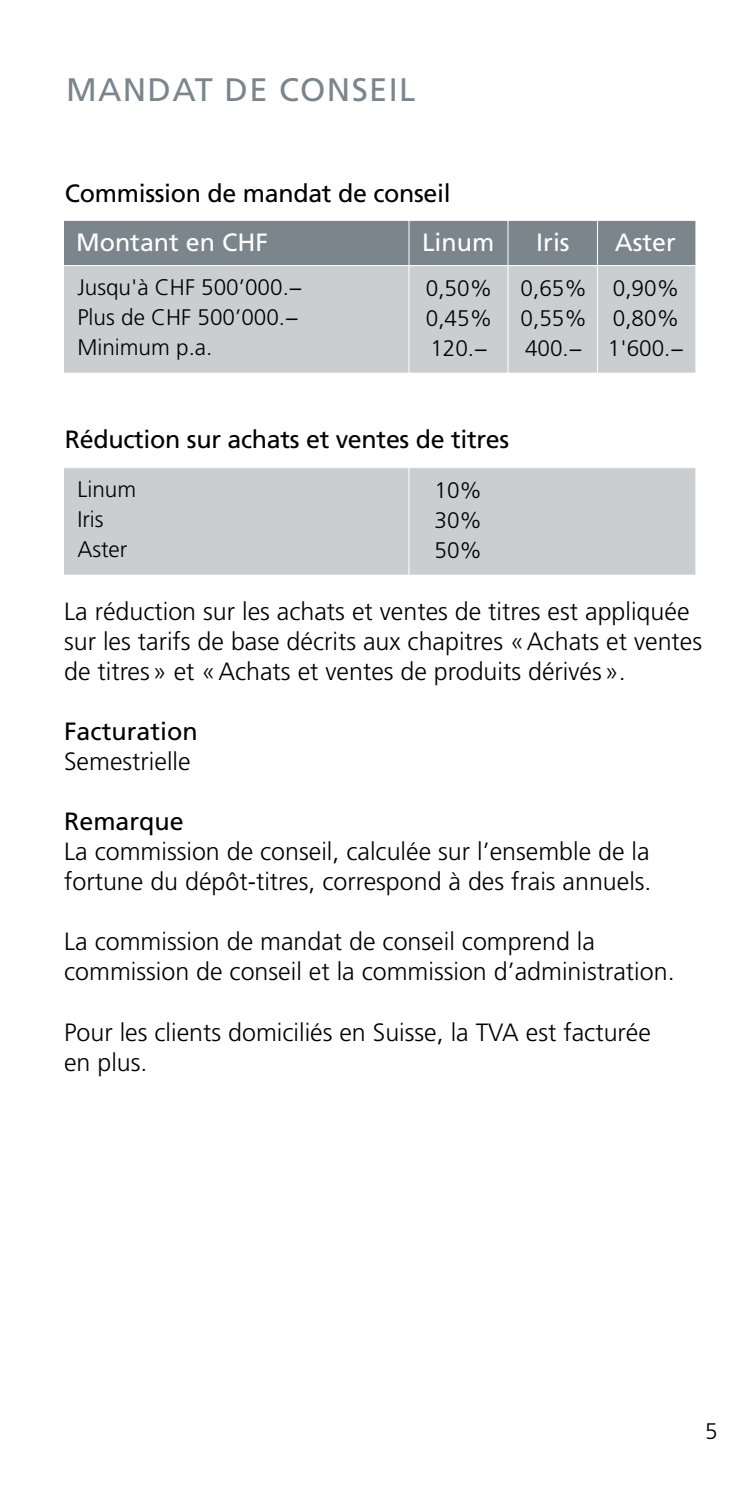
<style>
.page{position:relative;width:745px;height:1489px;background:#fff}
.page>*{position:absolute;margin:0;border:0;box-sizing:border-box;transform-origin:0 0}
.t1{font:32.5px "Frutiger";letter-spacing:.04em;color:#7b868c}
.t2{font:300 25px/30px "Frutiger";color:#000}
.t3{font:25px "Frutiger";letter-spacing:-.01em;color:#000}
.t4{font:25px "Frutiger";color:#fff}
.t5{font:300 22.5px/30px "Frutiger";color:#000}
</style>
<div class="page">
<div style="left:63px;top:220px;width:632px;height:46px;background:#7b868c"></div>
<div style="left:63px;top:220px;width:633px;height:46px;border:1px solid #fff"></div>
<div style="left:63px;top:266px;width:632px;height:107px;background:#caced1"></div>
<div style="left:63px;top:265px;width:633px;height:108px;border:1px solid #fff"></div>
<hr style="left:408px;top:217px;width:1px;height:169px;background:#fff">
<hr style="left:507px;top:217px;width:1px;height:167px;background:#fff">
<hr style="left:596px;top:217px;width:1px;height:169px;background:#fff">
<div style="left:63px;top:467px;width:632px;height:108px;background:#caced1"></div>
<div style="left:63px;top:467px;width:633px;height:108px;border:1px solid #fff"></div>
<hr style="left:408px;top:465px;width:1px;height:120px;background:#fff">
<h1 class="t1" style="left:66px;top:70px;width:350px">MANDAT DE CONSEIL</h1>
<p class="t3" style="left:65px;top:178px;width:387px">Commission de mandat de conseil</p>
<p class="t4" style="left:76px;top:228px;width:193px">Montant en CHF</p>
<p class="t4" style="left:422px;top:227px;width:74px">Linum</p>
<p class="t4" style="left:536px;top:227px;width:35px">Iris</p>
<p class="t4" style="left:614px;top:227px;width:63px">Aster</p>
<p class="t5" style="left:77px;top:272px;width:226px">Jusqu'à CHF 500’000.−<br>Plus de CHF 500’000.−<br>Minimum p.a.</p>
<p class="t5" style="left:425px;top:273px;width:68px;text-align:justify">0,50% 0,45% 120.−</p>
<p class="t5" style="left:520px;top:273px;width:68px;text-align:justify">0,65% 0,55% 400.−</p>
<p class="t5" style="left:607px;top:273px;width:78px">0,90%<br>0,80%<br>1'600.−</p>
<p class="t3" style="left:65px;top:425px;width:445px">Réduction sur achats et ventes de titres</p>
<p class="t5" style="left:77px;top:473px;width:60px">Linum<br>Iris<br>Aster</p>
<p class="t5" style="left:434px;top:475px;width:49px;text-align:justify">10% 30% 50%</p>
<p class="t2" style="left:64px;top:596px;width:639px">La réduction sur les achats et ventes de titres est appliquée sur les tarifs de base décrits aux chapitres «Achats et ventes de titres» et «Achats et ventes de produits dérivés».</p>
<p class="t3" style="left:64px;top:717px;width:135px">Facturation</p>
<p class="t2" style="left:64px;top:746px;width:128px">Semestrielle</p>
<p class="t3" style="left:64px;top:807px;width:121px">Remarque</p>
<p class="t2" style="left:64px;top:836px;width:588px">La commission de conseil, calculée sur l’ensemble de la fortune du dépôt-titres, correspond à des frais annuels.</p>
<p class="t2" style="left:64px;top:926px;width:611px">La commission de mandat de conseil comprend la commission de conseil et la commission d’administration.</p>
<p class="t2" style="left:64px;top:1016px;width:588px">Pour les clients domiciliés en Suisse, la TVA est facturée en plus.</p>
<p class="t5" style="left:704px;top:1415px;width:14px">5</p>
</div>
